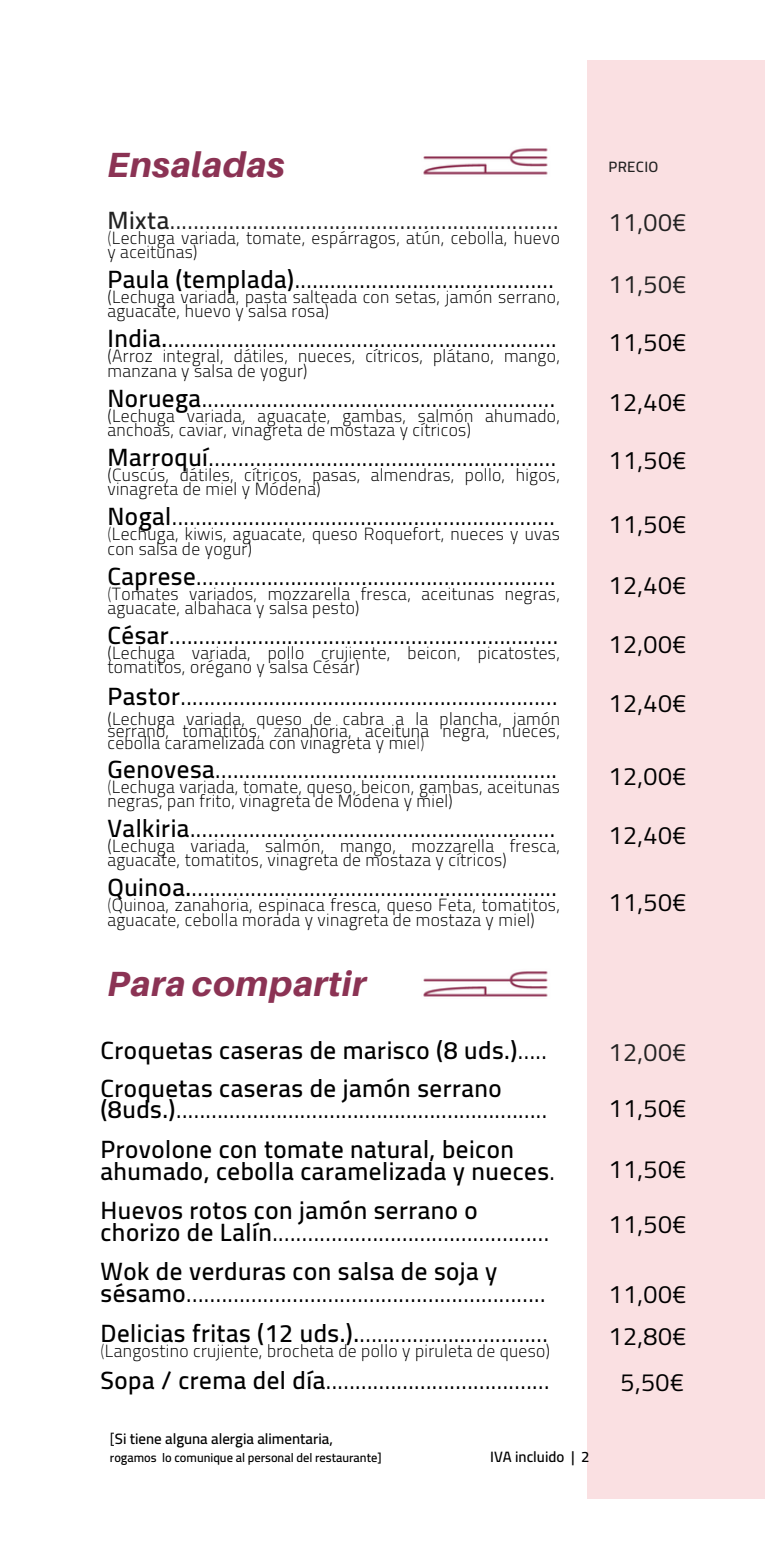
<style>
.page{position:relative;width:765px;height:1559px;background:#fff}
.page>*{position:absolute;margin:0;border:0;box-sizing:border-box;transform-origin:0 0}
.t1{font:italic 800 35px "Aileron";letter-spacing:.02em;color:#8b3354}
.t2{font:25px/21.8px "Cairo";letter-spacing:.02em;color:#000}
.t3{font:600 25px/21.8px "Cairo";letter-spacing:.02em;color:#000}
.t4{font:25px "Cairo";letter-spacing:.02em;color:#222}
.t5{font:300 17.5px/14.5px "Cairo";letter-spacing:.02em;color:#000}
.t6{font:600 15px "Cairo";color:#000}
.t7{font:600 15px "Cairo";letter-spacing:.02em;color:#222}
.t8{font:600 12.5px "Cairo";color:#000}
.s1{font-weight:600}
.s2{font-weight:200}
.s3{font-weight:400}
</style>
<div class="page">
<div style="left:587px;top:60px;width:178px;height:1439px;background:#fae0e2"></div>
<img style="left:423px;top:148px;width:125px;height:27px">
<img style="left:423px;top:971px;width:125px;height:26px">
<h2 class="t1" style="left:107px;top:143px;width:179px">Ensaladas</h2>
<h2 class="t4" style="left:107px;top:205px;width:453px"><span class="s1">Mixta</span>..................................................................</h2>
<h2 class="t5" style="left:107px;top:230px;width:454px"><span class="s2">(</span>Lechuga variada, tomate, espárragos, atún, cebolla, huevo y aceitunas)</h2>
<h2 class="t2" style="left:107px;top:268px;width:448px"><span class="s1">Paula (templada)</span>............................................</h2>
<h2 class="t5" style="left:107px;top:289px;width:454px">(Lechuga variada, pasta salteada con setas, jamón serrano, aguacate, huevo y salsa rosa)</h2>
<h2 class="t2" style="left:107px;top:328px;width:451px"><span class="s1">India.</span>..................................................................</h2>
<h2 class="t5" style="left:107px;top:349px;width:454px">(Arroz integral, dátiles, nueces, cítricos, plátano, mango, manzana y salsa de yogur)</h2>
<h2 class="t2" style="left:107px;top:387px;width:449px"><span class="s1">Noruega</span>............................................................</h2>
<h2 class="t5" style="left:107px;top:408px;width:454px">(Lechuga variada, aguacate, gambas, salmón ahumado, anchoas, caviar, vinagreta de mostaza y cítricos)</h2>
<h2 class="t2" style="left:107px;top:446px;width:450px"><span class="s1">Marroquí</span>...........................................................</h2>
<h2 class="t5" style="left:107px;top:467px;width:454px">(Cuscús, dátiles, cítricos, pasas, almendras, pollo, higos, vinagreta de miel y Módena)</h2>
<h2 class="t2" style="left:107px;top:506px;width:449px"><span class="s1">Nogal</span>.................................................................</h2>
<h2 class="t5" style="left:107px;top:527px;width:454px"><span class="s2">(</span>Lechuga, kiwis, aguacate, queso Roquefort, nueces y uvas con salsa de yogur)</h2>
<h2 class="t2" style="left:107px;top:565px;width:450px"><span class="s1">Caprese</span>.............................................................</h2>
<h2 class="t5" style="left:107px;top:586px;width:454px"><span class="s2">(</span>Tomates variados, mozzarella fresca, aceitunas negras, aguacate, albahaca y salsa pesto)</h2>
<h2 class="t2" style="left:107px;top:624px;width:452px"><span class="s1">César</span>..................................................................</h2>
<h2 class="t5" style="left:107px;top:645px;width:454px">(Lechuga variada, pollo crujiente, beicon, picatostes, tomatitos, orégano y salsa César)</h2>
<h2 class="t2" style="left:107px;top:685px;width:452px"><span class="s1">Pastor</span>................................................................</h2>
<h2 class="t5" style="left:107px;top:711px;width:454px">(Lechuga variada, queso de cabra a la plancha, jamón</h2>
<h2 class="t5" style="left:107px;top:723px;width:454px">serrano, tomatitos<span class="s2">, z</span>anahoria, aceituna negra, nueces,</h2>
<h2 class="t5" style="left:107px;top:735px;width:319px">cebolla caramelizada con vinagreta y mie<span class="s2">l)</span></h2>
<h2 class="t2" style="left:107px;top:758px;width:451px"><span class="s1">Genovesa</span>..........................................................</h2>
<h2 class="t5" style="left:107px;top:779px;width:454px"><span class="s2">(</span>Lechuga variada, tomate, queso, beicon, gambas, aceitunas negras, pan frito, vinagreta de Módena y miel)</h2>
<h2 class="t2" style="left:107px;top:817px;width:449px"><span class="s1">Valkiria</span>..............................................................</h2>
<h2 class="t5" style="left:107px;top:838px;width:454px">(Lechuga variada, salmón, mango, mozzarella fresca, aguacate, tomatitos, vinagreta de mostaza y cítricos)</h2>
<h2 class="t2" style="left:107px;top:876px;width:451px"><span class="s1">Quinoa.</span>..............................................................</h2>
<h2 class="t5" style="left:107px;top:897px;width:454px"><span class="s2">(</span>Quinoa, zanahoria, espinaca fresca, queso Feta, tomatitos, aguacate, cebolla morada y vinagreta de mostaza y miel)</h2>
<h2 class="t1" style="left:107px;top:962px;width:260px">Para compartir</h2>
<h3 class="t3" style="left:101px;top:1039px;width:448px">Croquetas caseras de marisco (8 uds.)<span class="s3">.....</span></h3>
<h2 class="t2" style="left:101px;top:1076px;width:448px"><span class="s1">Croquetas caseras de jamón serrano (8uds.)</span>...............................................................</h2>
<h3 class="t3" style="left:101px;top:1138px;width:456px">Provolone con tomate natural, beicon ahumado, cebolla caramelizada y nueces<span class="s3">.</span></h3>
<h2 class="t2" style="left:101px;top:1199px;width:450px"><span class="s1">Huevos rotos con jamón serrano o chorizo de Lalín</span>...............................................</h2>
<h2 class="t2" style="left:101px;top:1260px;width:447px"><span class="s1">Wok de verduras con salsa de soja y sésamo</span>.............................................................</h2>
<h2 class="t2" style="left:101px;top:1321px;width:449px"><span class="s1">Delicias fritas (12 uds.).</span>................................</h2>
<h2 class="t5" style="left:101px;top:1343px;width:451px"><span class="s2">(</span>Langostino crujiente, brocheta de pollo y piruleta de queso)</h2>
<h1 class="t2" style="left:101px;top:1369px;width:450px"><span class="s1">Sopa / crema del día</span>......................................</h1>
<p class="t6" style="left:110px;top:1430px;width:224px"><span class="s3">[</span>Si tiene alguna alergia alimentaria,</p>
<p class="t8" style="left:110px;top:1449px;width:273px">rogamos lo comunique al personal del restaurante]</p>
<h5 class="t6" style="left:490px;top:1447px;width:101px">IVA incluido | 2</h5>
<h2 class="t7" style="left:609px;top:158px;width:51px">PRECIO</h2>
<h2 class="t4" style="left:609px;top:208px;width:80px">11,00€</h2>
<h2 class="t4" style="left:609px;top:270px;width:80px">11,50€</h2>
<h2 class="t2" style="left:609px;top:331px;width:80px">11,50€</h2>
<h2 class="t2" style="left:609px;top:391px;width:80px">12,40€</h2>
<h2 class="t2" style="left:609px;top:449px;width:80px">11,50€</h2>
<p class="t2" style="left:609px;top:513px;width:80px">11,50€</p>
<h1 class="t2" style="left:609px;top:575px;width:80px">12,40€</h1>
<h2 class="t2" style="left:609px;top:633px;width:80px">12,00€</h2>
<h2 class="t2" style="left:609px;top:692px;width:80px">12,40€</h2>
<h3 class="t2" style="left:609px;top:765px;width:80px">12,00€</h3>
<h2 class="t2" style="left:609px;top:824px;width:80px">12,40€</h2>
<h3 class="t2" style="left:609px;top:891px;width:80px">11,50€</h3>
<p class="t4" style="left:609px;top:1037px;width:80px">12,00€</p>
<h2 class="t2" style="left:609px;top:1097px;width:80px">11,50€</h2>
<h2 class="t2" style="left:609px;top:1158px;width:80px">11,50€</h2>
<h2 class="t2" style="left:609px;top:1213px;width:80px">11,50€</h2>
<h2 class="t2" style="left:609px;top:1283px;width:80px">11,00€</h2>
<h2 class="t2" style="left:609px;top:1325px;width:80px">12,80€</h2>
<h3 class="t2" style="left:621px;top:1370px;width:65px">5,50€</h3>
</div>
